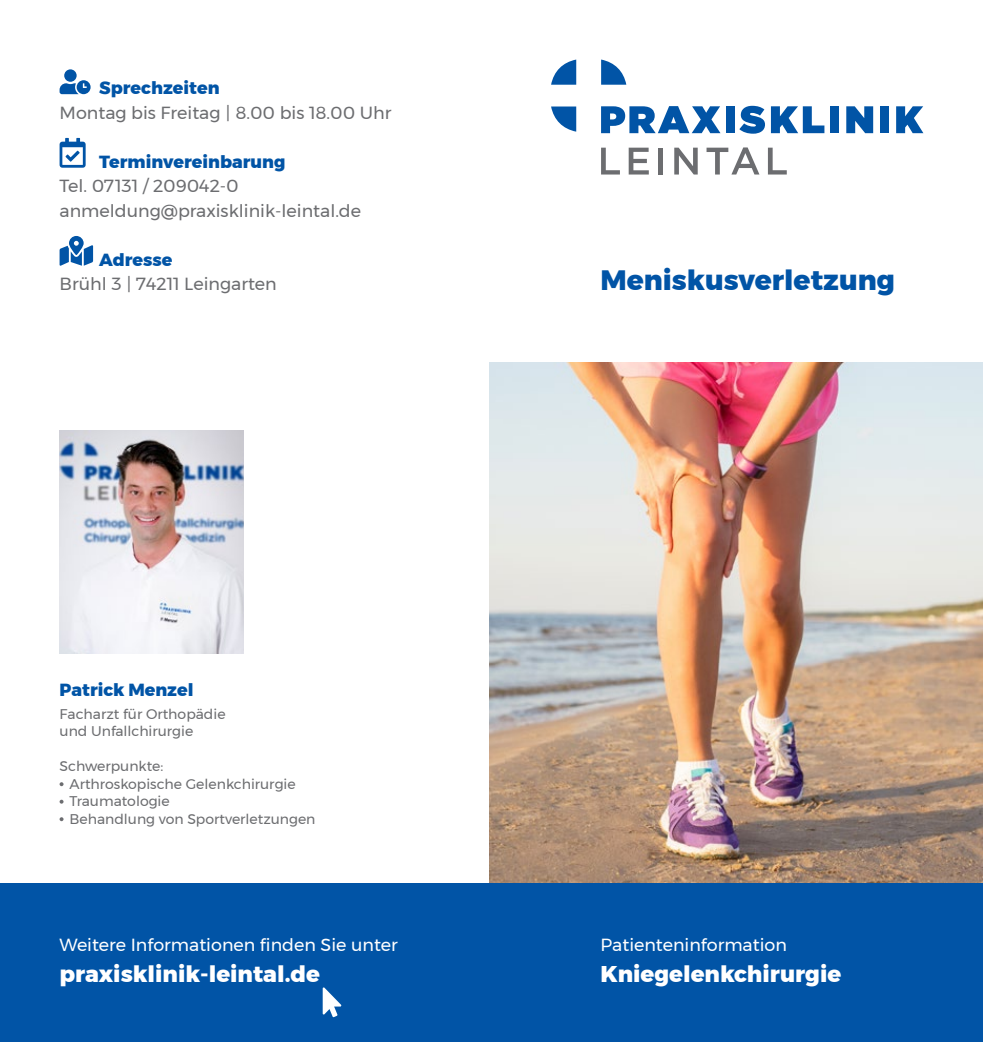
<style>
.page{position:relative;width:983px;height:1042px;background:#fff}
.page>*{position:absolute;margin:0;border:0;box-sizing:border-box;transform-origin:0 0}
.t1{font:800 28px "Montserrat";color:#0154a6}
.t2{font:800 22.75px "Montserrat";color:#fff}
.t3{font:17.5px/24.5px "Montserrat";color:#6c6d70}
.t4{font:17.5px "Montserrat";color:#fff}
.t5{font:800 17.5px "Montserrat";color:#0154a6}
.t6{font:14px/17.5px "Montserrat";color:#6c6d70}
</style>
<div class="page">
<svg style="left:601px;top:106px;width:119px;height:27px"></svg>
<div style="left:725px;top:106px;width:9px;height:27px;background:#0154a6"></div>
<svg style="left:739px;top:106px;width:25px;height:28px"></svg>
<svg style="left:770px;top:106px;width:54px;height:27px"></svg>
<div style="left:830px;top:106px;width:9px;height:27px;background:#0154a6"></div>
<svg style="left:846px;top:106px;width:26px;height:27px"></svg>
<div style="left:879px;top:106px;width:9px;height:27px;background:#0154a6"></div>
<svg style="left:896px;top:106px;width:27px;height:27px"></svg>
<svg style="left:601px;top:148px;width:18px;height:26px"></svg>
<svg style="left:628px;top:148px;width:20px;height:26px"></svg>
<div style="left:658px;top:148px;width:5px;height:26px;background:#6c6d70"></div>
<svg style="left:674px;top:148px;width:23px;height:26px"></svg>
<svg style="left:706px;top:147px;width:53px;height:27px"></svg>
<svg style="left:767px;top:148px;width:19px;height:26px"></svg>
<svg style="left:551px;top:60px;width:25px;height:25px"></svg>
<svg style="left:601px;top:60px;width:25px;height:25px"></svg>
<svg style="left:551px;top:106px;width:25px;height:26px"></svg>
<img style="left:489px;top:362px;width:493px;height:521px">
<div style="left:0;top:883px;width:982px;height:159px;background:#0154a6"></div>
<svg style="left:322px;top:987px;width:19px;height:30px"></svg>
<svg style="left:60px;top:69px;width:31px;height:25px"></svg>
<svg style="left:60px;top:138px;width:26px;height:30px"></svg>
<svg style="left:60px;top:236px;width:33px;height:30px"></svg>
<img style="left:60px;top:430px;width:183px;height:223px">
<svg style="left:60px;top:782px;width:3px;height:4px"></svg>
<svg style="left:60px;top:817px;width:3px;height:4px"></svg>
<p class="t5" style="left:99px;top:74px;width:122px">Sprechzeiten</p>
<p class="t3" style="left:60px;top:100px;width:333px">Montag bis Freitag | 8.00 bis 18.00 Uhr</p>
<p class="t5" style="left:99px;top:147px;width:188px">Terminvereinbarung</p>
<p class="t3" style="left:60px;top:174px;width:303px">Tel. 07131 / 209042-0 anmeldung@praxisklinik-leintal.de</p>
<p class="t5" style="left:99px;top:245px;width:75px">Adresse</p>
<p class="t3" style="left:60px;top:272px;width:219px">Brühl 3 | 74211 Leingarten</p>
<p class="t5" style="left:60px;top:676px;width:135px">Patrick Menzel</p>
<p class="t6" style="left:60px;top:705px;width:167px">Facharzt für Orthopädie und Unfallchirurgie</p>
<p class="t6" style="left:69px;top:757px;width:247px;text-indent:-10px">Schwerpunkte:<br>Arthroskopische Gelenkchirurgie<br>Traumatologie<br>Behandlung von Sportverletzungen</p>
<p class="t4" style="left:60px;top:931px;width:339px">Weitere Informationen finden Sie unter</p>
<h2 class="t2" style="left:60px;top:956px;width:262px">praxisklinik-leintal.de</h2>
<h1 class="t1" style="left:600px;top:258px;width:296px">Meniskusverletzung</h1>
<p class="t4" style="left:600px;top:931px;width:188px">Patienteninformation</p>
<h2 class="t2" style="left:600px;top:956px;width:242px">Kniegelenkchirurgie</h2>
</div>
